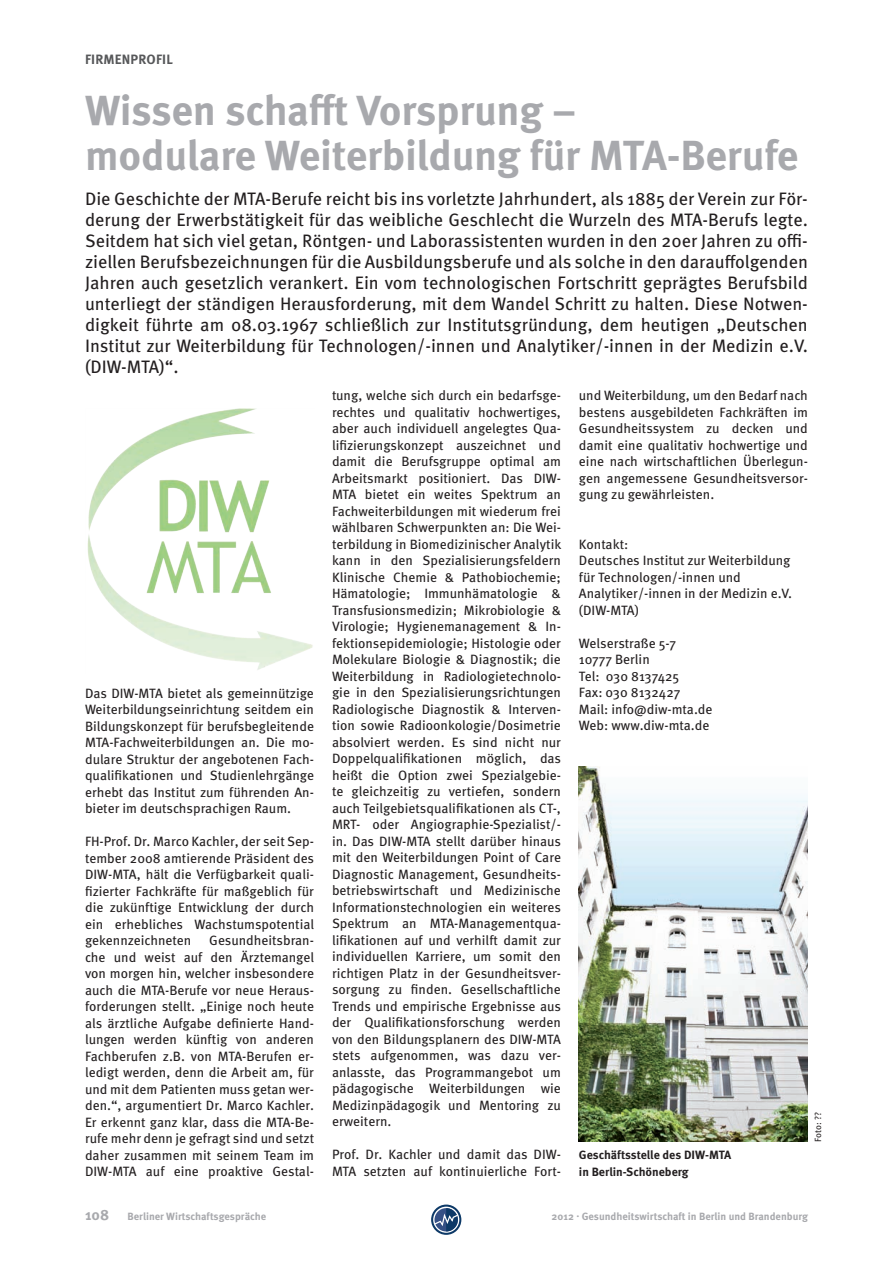
<style>
.page{position:relative;width:893px;height:1263px;background:#fff}
.page>*{position:absolute;margin:0;border:0;box-sizing:border-box;transform-origin:0 0}
.t1{font:700 42px/45px "Meta OT";letter-spacing:-.01em;color:#a8a9ad}
.t2{font:18px/21px "Meta OT";color:#231f20;text-align:justify}
.t3{font:13.5px/16.5px "Meta OT";color:#231f20;text-align:justify}
.t4{font:700 13.5px "Meta OT";letter-spacing:.01em;color:#57585a}
.t5{font:700 12px/16.5px "Meta OT";color:#231f20}
.t6{font:700 10.5px "Meta OT";color:#a8a9ad}
.t7{font:9px "Meta OT";color:#231f20}
.s1{font-size:15px}
</style>
<div class="page">
<svg style="left:432px;top:1205px;width:28px;height:29px"></svg>
<div style="left:431px;top:1204px;width:30px;height:31px;border:2px solid #0d3967;border-radius:50%"></div>
<svg style="left:433px;top:1208px;width:26px;height:23px"></svg>
<img style="left:579px;top:767px;width:229px;height:375px">
<img style="left:87px;top:409px;width:226px;height:261px">
<p class="t4" style="left:85px;top:51px;width:87px">FIRMENProfi l</p>
<h1 class="t1" style="left:85px;top:89px;width:715px">Wissen schafft Vorsprung –<br>modulare Weiterbildung für MTA-Berufe</h1>
<p class="t2" style="left:85px;top:188px;width:724px">Die Geschichte der MTA-Berufe reicht bis ins vorletzte Jahrhundert, als 1885 der Verein zur För&shy;derung der Erwerbstätigkeit für das weibliche Geschlecht die Wurzeln des MTA-Berufs legte.<br>Seitdem hat sich viel getan, Röntgen- und Laborassistenten wurden in den 20er Jahren zu offi&shy;ziellen Berufsbezeichnungen für die Ausbildungsberufe und als solche in den darauffolgenden Jahren auch gesetzlich verankert. Ein vom technologischen Fortschritt geprägtes Berufsbild unterliegt der ständigen Herausforderung, mit dem Wandel Schritt zu halten. Diese Notwen&shy;digkeit führte am 08.03.1967 schließlich zur Institutsgründung, dem heutigen „Deutschen Institut zur Weiterbildung für Technologen/-innen und Analytiker/-innen in der Medizin e.V. (DIW-MTA)“.</p>
<p class="t3" style="left:85px;top:685px;width:230px">Das DIW-MTA bietet als gemeinnützige Weiterbildungseinrichtung seitdem ein Bildungskonzept für berufsbegleitende MTA-Fachweiterbildungen an. Die mo&shy;dulare Struktur der angebotenen Fach&shy;qualifikationen und Studienlehrgänge erhebt das Institut zum führenden An&shy;bieter im deutschsprachigen Raum.</p>
<p class="t3" style="left:85px;top:833px;width:231px">FH-Prof. Dr. Marco Kachler, der seit Sep&shy;tember 2008 amtierende Präsident des DIW-MTA, hält die Verfügbarkeit quali&shy;fizierter Fachkräfte für maßgeblich für die zukünftige Entwicklung der durch ein erhebliches Wachstumspotential gekennzeichneten</p>
<p class="t3" style="left:85px;top:932px;width:231px;text-indent:124px">Gesundheitsbran&shy;che und weist auf den Ärztemangel von morgen hin, welcher insbesondere auch die MTA-Berufe vor neue Heraus&shy;forderungen stellt. „Einige noch heute als ärztliche Aufgabe definierte Hand&shy;lungen werden künftig von anderen Fachberufen z.B. von MTA-Berufen er&shy;ledigt werden, denn die Arbeit am, für und mit dem Patienten muss getan wer&shy;den.“, argumentiert Dr. Marco Kachler.<br>Er erkennt ganz klar, dass die MTA-Be&shy;rufe mehr denn je gefragt sind und setzt daher zusammen mit seinem Team im DIW-MTA auf eine proaktive Gestal-</p>
<p class="t3" style="left:332px;top:388px;width:231px">tung, welche sich durch ein bedarfsge&shy;rechtes und qualitativ hochwertiges, aber auch individuell angelegtes Qua&shy;lifizierungskonzept auszeichnet und damit die Berufsgruppe optimal am Arbeitsmarkt positioniert. Das DIW-MTA bietet ein weites Spektrum an Fachweiterbildungen mit wiederum frei wählbaren Schwerpunkten an: Die Wei&shy;terbildung in Biomedizinischer Analytik kann in den Spezialisierungsfeldern Klinische Chemie &amp; Pathobiochemie; Hämatologie; Immunhämatologie &amp; Transfusionsmedizin; Mikrobiologie &amp; Virologie; Hygienemanagement &amp; In&shy;fektionsepidemiologie; Histologie oder Molekulare Biologie &amp; Diagnostik; die Weiterbildung in Radiologietechnolo&shy;gie in den Spezialisierungsrichtungen Radiologische Diagnostik &amp; Interven&shy;tion sowie Radioonkologie/Dosimetrie absolviert werden. Es sind nicht nur Doppelqualifikationen möglich, das heißt die Option zwei Spezialgebie&shy;te gleichzeitig zu vertiefen, sondern auch Teilgebietsqualifikationen als CT-, MRT- oder Angiographie-Spezialist/- in. Das DIW-MTA stellt darüber hinaus mit den Weiterbildungen Point of Care Diagnostic Management, Gesundheits&shy;betriebswirtschaft und Medizinische Informationstechnologien ein weiteres Spektrum an MTA-Managementqua&shy;lifikationen auf und verhilft damit zur individuellen Karriere, um somit den richtigen Platz in der Gesundheitsver&shy;sorgung zu finden. Gesellschaftliche Trends und empirische Ergebnisse aus der Qualifikationsforschung werden von den Bildungsplanern des DIW-MTA stets aufgenommen, was dazu ver&shy;anlasste, das Programmangebot um pädagogische Weiterbildungen wie Medizinpädagogik und Mentoring zu erweitern.</p>
<p class="t3" style="left:332px;top:1146px;width:230px">Prof. Dr. Kachler und damit das DIW-<br>MTA setzten auf kontinuierliche Fort-</p>
<p class="t3" style="left:579px;top:387px;width:230px">und Weiterbildung, um den Bedarf nach bestens ausgebildeten Fachkräften im Gesundheitssystem zu decken und damit eine qualitativ hochwertige und eine nach wirtschaftlichen Überlegun&shy;gen angemessene Gesundheitsversor&shy;gung zu gewährleisten.</p>
<p class="t3" style="left:579px;top:536px;width:215px;text-align:left">Kontakt:<br>Deutsches Institut zur Weiterbildung für Technologen/-innen und<br>Analytiker/-innen in der Medizin e.V. (DIW-MTA)</p>
<p class="t3" style="left:579px;top:635px;width:135px;text-align:left">Welserstraße 5-7<br>10777 Berlin<br>Tel: 030 8137425<br>Fax: 030 8132427<br>Mail: info@diw-mta.de<br>Web: www.diw-mta.de</p>
<p class="t5" style="left:579px;top:1147px;width:154px">Geschäftsstelle des DIW-MTA in Berlin-Schöneberg</p>
<p class="t7" style="left:812px;top:1142px;width:31px;rotate:-90deg">Foto: ??</p>
<p class="t6" style="left:85px;top:1210px;width:183px"><span class="s1">108</span> Berliner Wirtschaftsgespräche</p>
<p class="t6" style="left:552px;top:1210px;width:258px">2012 . Gesundheitswirtschaft in Berlin und Brandenburg</p>
</div>
